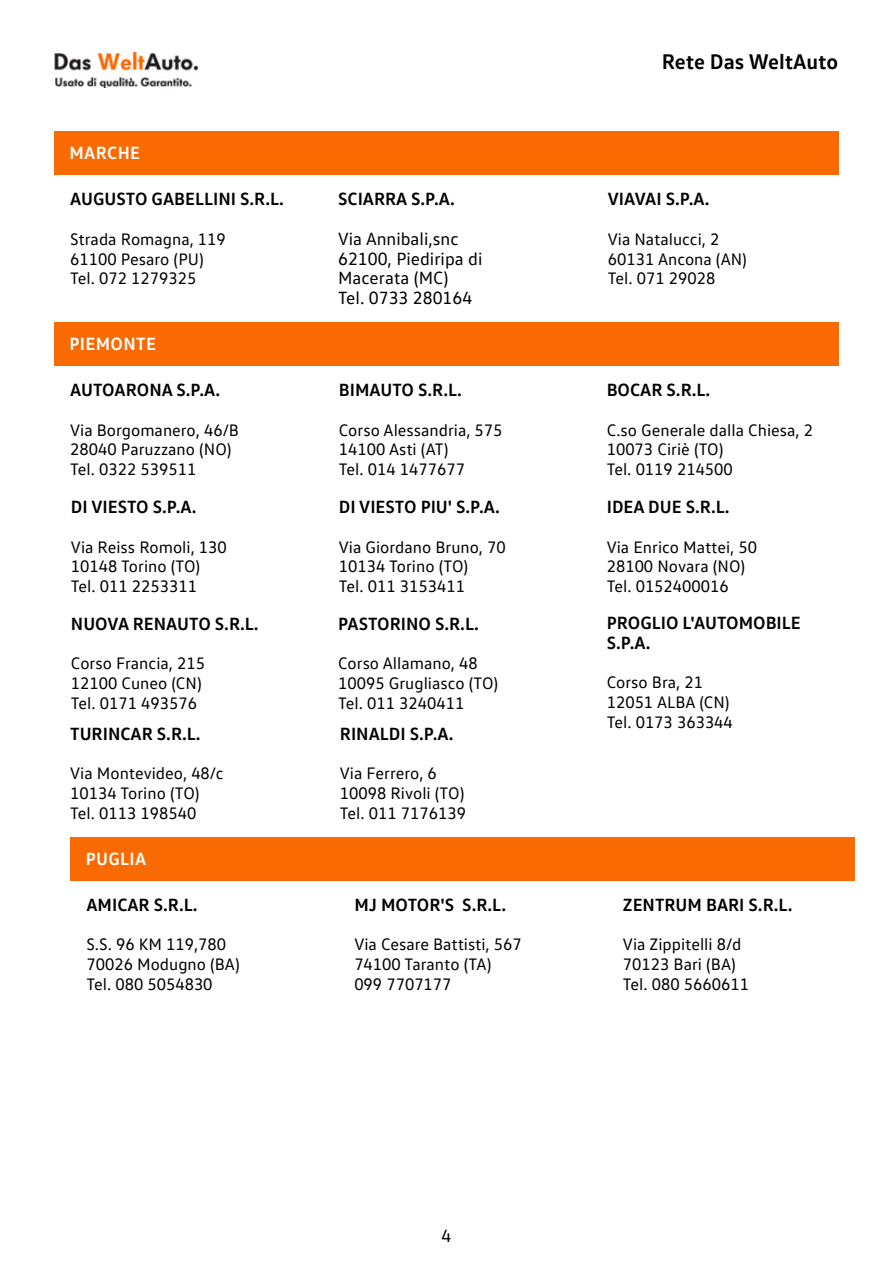
<style>
.page{position:relative;width:893px;height:1263px;background:#fff}
.page>*{position:absolute;margin:0;border:0;box-sizing:border-box;transform-origin:0 0}
.t1{font:700 21.6px "VW Text";color:#000}
.t2{font:700 18px/19.8px "VW Text";color:#000}
.t3{font:18px/19.8px "VW Text";color:#000}
.t4{font:700 18px "VW Text";letter-spacing:.02em;color:#fff}
.t5{font:16.95px/19.8px "VW Text";color:#000}
</style>
<div class="page">
<div style="left:54px;top:322px;width:785px;height:43px;background:#fa6a02"></div>
<div style="left:54px;top:131px;width:785px;height:44px;background:#fa6a02"></div>
<div style="left:70px;top:837px;width:785px;height:43px;background:#fa6a02"></div>
<img style="left:54px;top:53px;width:145px;height:35px">
<p class="t4" style="left:69px;top:141px;width:72px">MARCHE</p>
<p class="t2" style="left:70px;top:188px;width:215px">AUGUSTO GABELLINI S.R.L.</p>
<p class="t5" style="left:70px;top:229px;width:157px">Strada Romagna, 119<br>61100 Pesaro (PU)<br>Tel. 072 1279325</p>
<p class="t4" style="left:69px;top:332px;width:88px">PIEMONTE</p>
<p class="t2" style="left:70px;top:379px;width:151px">AUTOARONA S.P.A.</p>
<p class="t5" style="left:70px;top:419px;width:170px">Via Borgomanero, 46/B<br>28040 Paruzzano (NO)<br>Tel. 0322 539511</p>
<p class="t2" style="left:71px;top:496px;width:127px">DI VIESTO S.P.A.</p>
<p class="t5" style="left:71px;top:536px;width:157px">Via Reiss Romoli, 130<br>10148 Torino (TO)<br>Tel. 011 2253311</p>
<p class="t2" style="left:71px;top:613px;width:189px">NUOVA RENAUTO S.R.L.</p>
<p class="t5" style="left:71px;top:653px;width:136px">Corso Francia, 215<br>12100 Cuneo (CN)<br>Tel. 0171 493576</p>
<p class="t2" style="left:70px;top:723px;width:132px">TURINCAR S.R.L.</p>
<p class="t5" style="left:70px;top:763px;width:155px">Via Montevideo, 48/c<br>10134 Torino (TO)<br>Tel. 0113 198540</p>
<p class="t4" style="left:86px;top:847px;width:62px">PUGLIA</p>
<p class="t2" style="left:86px;top:894px;width:113px">AMICAR S.R.L.</p>
<p class="t5" style="left:86px;top:934px;width:155px">S.S. 96 KM 119,780<br>70026 Modugno (BA)<br>Tel. 080 5054830</p>
<p class="t2" style="left:338px;top:188px;width:118px">SCIARRA S.P.A.</p>
<p class="t3" style="left:338px;top:228px;width:146px">Via Annibali,snc<br>62100, Piediripa di<br>Macerata (MC)<br>Tel. 0733 280164</p>
<p class="t2" style="left:339px;top:379px;width:125px">BIMAUTO S.R.L.</p>
<p class="t5" style="left:339px;top:419px;width:165px">Corso Alessandria, 575<br>14100 Asti (AT)<br>Tel. 014 1477677</p>
<p class="t2" style="left:339px;top:496px;width:162px">DI VIESTO PIU' S.P.A.</p>
<p class="t5" style="left:339px;top:536px;width:168px">Via Giordano Bruno, 70<br>10134 Torino (TO)<br>Tel. 011 3153411</p>
<p class="t2" style="left:338px;top:613px;width:142px">PASTORINO S.R.L.</p>
<p class="t5" style="left:338px;top:653px;width:162px">Corso Allamano, 48<br>10095 Grugliasco (TO)<br>Tel. 011 3240411</p>
<p class="t2" style="left:340px;top:723px;width:115px">RINALDI S.P.A.</p>
<p class="t5" style="left:340px;top:763px;width:128px">Via Ferrero, 6<br>10098 Rivoli (TO)<br>Tel. 011 7176139</p>
<p class="t2" style="left:354px;top:894px;width:153px">MJ MOTOR'S S.R.L.</p>
<p class="t5" style="left:354px;top:934px;width:169px">Via Cesare Battisti, 567<br>74100 Taranto (TA)<br>099 7707177</p>
<p class="t1" style="left:662px;top:48px;width:178px">Rete Das WeltAuto</p>
<p class="t2" style="left:608px;top:188px;width:103px">VIAVAI S.P.A.</p>
<p class="t5" style="left:608px;top:229px;width:141px">Via Natalucci, 2<br>60131 Ancona (AN)<br>Tel. 071 29028</p>
<p class="t2" style="left:607px;top:379px;width:105px">BOCAR S.R.L.</p>
<p class="t5" style="left:607px;top:419px;width:208px">C.so Generale dalla Chiesa, 2<br>10073 Ciriè (TO)<br>Tel. 0119 214500</p>
<p class="t2" style="left:607px;top:496px;width:124px">IDEA DUE S.R.L.</p>
<p class="t5" style="left:607px;top:536px;width:152px">Via Enrico Mattei, 50<br>28100 Novara (NO)<br>Tel. 0152400016</p>
<p class="t2" style="left:607px;top:612px;width:196px">PROGLIO L'AUTOMOBILE<br>S.P.A.</p>
<p class="t5" style="left:607px;top:672px;width:128px">Corso Bra, 21<br>12051 ALBA (CN)<br>Tel. 0173 363344</p>
<p class="t2" style="left:623px;top:894px;width:171px">ZENTRUM BARI S.R.L.</p>
<p class="t5" style="left:623px;top:934px;width:128px">Via Zippitelli 8/d<br>70123 Bari (BA)<br>Tel. 080 5660611</p>
<p class="t3" style="left:441px;top:1225px;width:11px">4</p>
</div>
